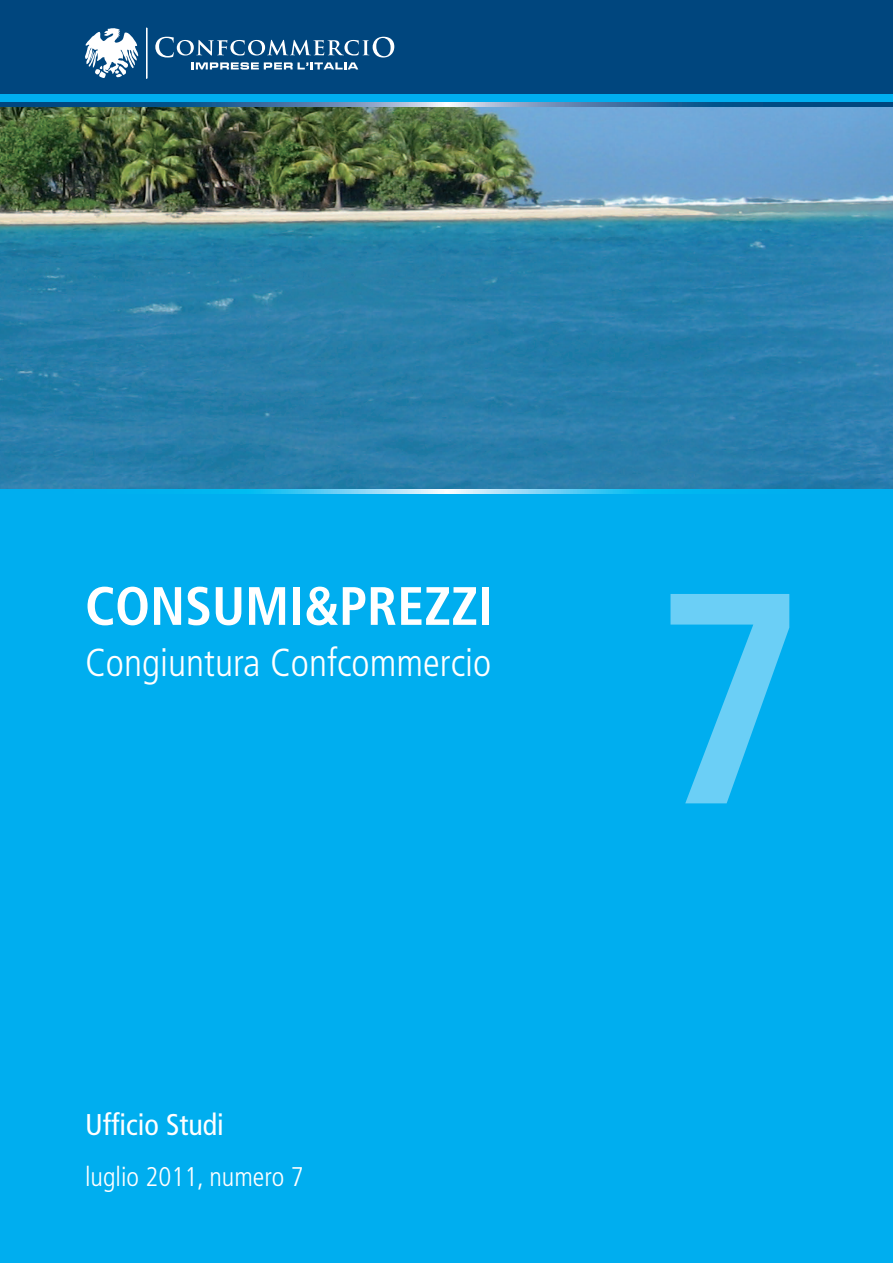
<style>
.page{position:relative;width:893px;height:1263px;background:#00aeef}
.page>*{position:absolute;margin:0;border:0;box-sizing:border-box;transform-origin:0 0}
.t1{font:700 condensed 300px "Frutiger";color:#6bcff6}
.t2{font:700 condensed 54px "Frutiger";color:#fff}
.t3{font:300 condensed 39px "Frutiger";color:#fff}
.t4{font:condensed 30px "Frutiger";color:#fff}
.t5{font:300 condensed 27px "Frutiger";color:#fff}
</style>
<div class="page">
<div style="left:0;top:0;width:893px;height:94px;background:#00467e"></div>
<svg style="left:85px;top:28px;width:54px;height:50px"></svg>
<svg style="left:155px;top:37px;width:239px;height:33px"></svg>
<svg style="left:146px;top:28px;width:1px;height:51px"></svg>
<img style="left:0;top:106px;width:893px;height:383px">
<svg style="left:219px;top:489px;width:456px;height:4px"></svg>
<svg style="left:0;top:102px;width:893px;height:4px;background:#3e719f"></svg>
<h2 class="t2" style="left:85px;top:574px;width:410px">CONSUMI&amp;PREZZI</h2>
<p class="t3" style="left:85px;top:640px;width:408px">Congiuntura Confcommercio</p>
<p class="t4" style="left:85px;top:1107px;width:140px">Ufficio Studi</p>
<p class="t5" style="left:85px;top:1161px;width:220px">luglio 2011, numero 7</p>
<h1 class="t1" style="left:652px;top:521px;width:158px">7</h1>
</div>
